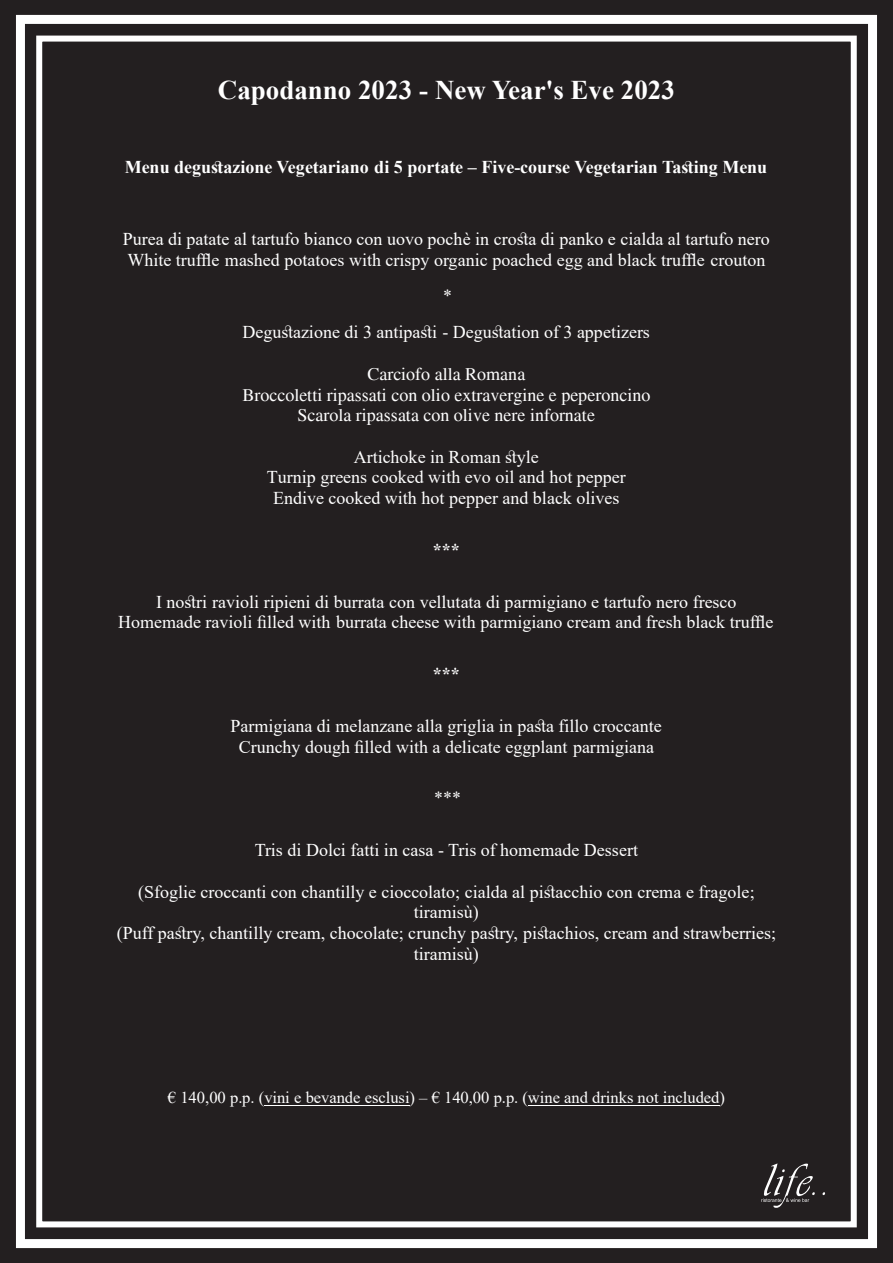
<style>
.page{position:relative;width:893px;height:1263px;background:#231f20}
.page>*{position:absolute;margin:0;border:0;box-sizing:border-box;transform-origin:0 0}
.t1{font:700 27px "Times New Roman";color:#fff}
.t2{font:18px/20.7px "Times New Roman";color:#fff;text-align:center}
.t3{font:18px/20.7px "Times";color:#fff;text-align:center}
.t4{font:700 18px "Times New Roman";color:#fff}
.t5{font:italic 18px "Times New Roman";color:#fff}
.t6{font:16.5px "Times New Roman";color:#fff}
</style>
<div class="page">
<div style="left:36px;top:36px;width:821px;height:1191px;border:6px solid #fff"></div>
<div style="left:16px;top:15px;width:861px;height:1233px;border:9px solid #fff"></div>
<svg style="left:761px;top:1163px;width:54px;height:45px"></svg>
<hr style="left:264px;top:1105px;width:146px;height:1px;background:#fff">
<hr style="left:528px;top:1105px;width:191px;height:1px;background:#fff">
<h1 class="t1" style="left:218px;top:70px;width:458px">Capodanno 2023 - New Year's Eve 2023</h1>
<p class="t4" style="left:125px;top:154px;width:644px">Menu degustazione Vegetariano di 5 portate – Five-course Vegetarian Tasting Menu</p>
<p class="t2" style="left:123px;top:228px;width:648px;text-align:left">Purea di patate al tartufo bianco con uovo pochè in crosta di panko e cialda al tartufo nero<br>White truffle mashed potatoes with crispy organic poached egg and black truffle crouton</p>
<p class="t5" style="left:442px;top:284px;width:10px">*</p>
<p class="t2" style="left:242px;top:321px;width:409px">Degustazione di 3 antipasti - Degustation of 3 appetizers</p>
<p class="t3" style="left:242px;top:364px;width:409px">Carciofo alla Romana<br>Broccoletti ripassati con olio extravergine e peperoncino<br>Scarola ripassata con olive nere infornate</p>
<p class="t2" style="left:267px;top:446px;width:360px">Artichoke in Roman style<br>Turnip greens cooked with evo oil and hot pepper<br>Endive cooked with hot pepper and black olives</p>
<p class="t4" style="left:433px;top:537px;width:28px">***</p>
<p class="t2" style="left:118px;top:591px;width:657px">I nostri ravioli ripieni di burrata con vellutata di parmigiano e tartufo nero fresco<br>Homemade ravioli filled with burrata cheese with parmigiano cream and fresh black truffle</p>
<p class="t4" style="left:433px;top:661px;width:28px">***</p>
<p class="t2" style="left:230px;top:715px;width:433px">Parmigiana di melanzane alla griglia in pasta fillo croccante<br>Crunchy dough filled with a delicate eggplant parmigiana</p>
<p class="t5" style="left:433px;top:786px;width:28px">***</p>
<p class="t2" style="left:255px;top:839px;width:385px">Tris di Dolci fatti in casa - Tris of homemade Dessert</p>
<p class="t2" style="left:117px;top:881px;width:661px">(Sfoglie croccanti con chantilly e cioccolato; cialda al pistacchio con crema e fragole; tiramisù)<br>(Puff pastry, chantilly cream, chocolate; crunchy pastry, pistachios, cream and strawberries; tiramisù)</p>
<p class="t6" style="left:168px;top:1086px;width:558px">€ 140,00 p.p. (vini e bevande esclusi) – € 140,00 p.p. (wine and drinks not included)</p>
</div>
